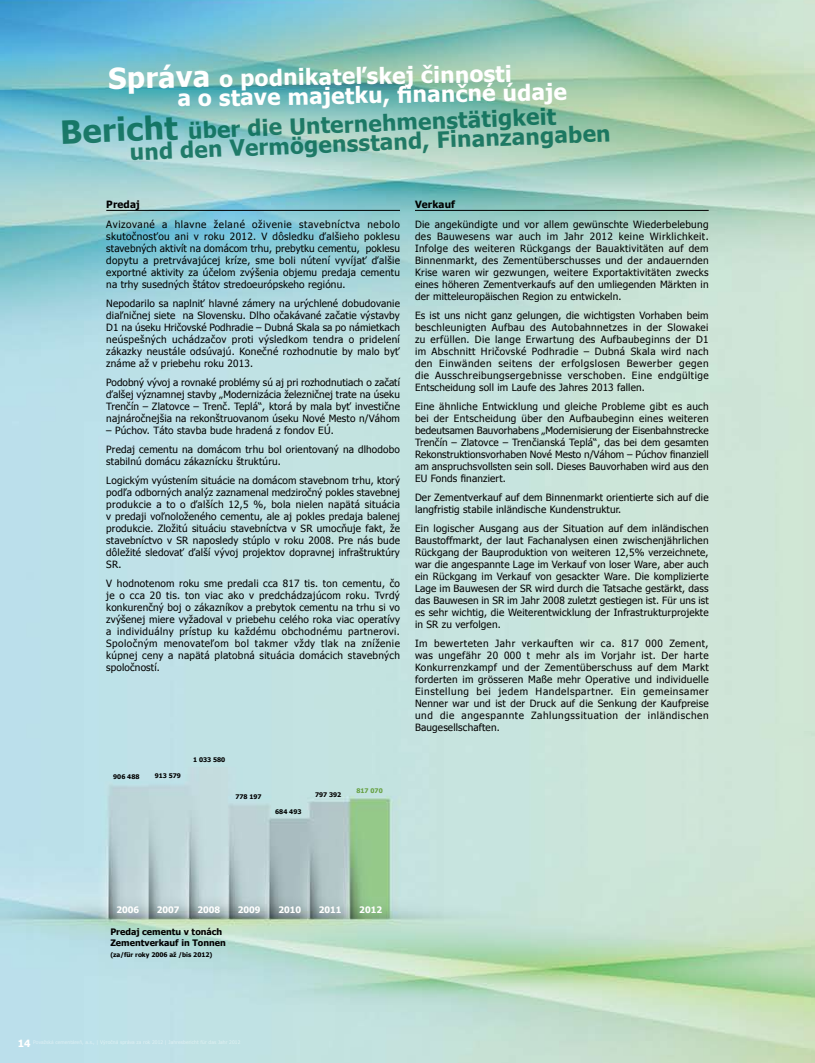
<style>
.page{position:relative;width:815px;height:1063px;background:#fff}
.page>*{position:absolute;margin:0;border:0;box-sizing:border-box;transform-origin:0 0}
.t1{font:700 22.38px/19.1px "Tahoma";color:#fff}
.t2{font:700 22.25px/19.1px "Tahoma";color:#006650}
.t3{font:10px/12px "Tahoma";letter-spacing:.015em;color:#000;text-align:justify}
.t4{font:700 10px "Tahoma";letter-spacing:.015em;color:#000}
.t5{font:700 8.88px/10.6px "Tahoma";color:#000}
.t6{font:700 8.88px "Tahoma";color:#fff}
.t7{font:700 6.38px "Tahoma";color:#000}
.t8{font:700 6.38px "Tahoma";color:#66a041}
.s1{font-size:28.62px}
.s2{font-size:31.88px}
</style>
<div class="page">
<img style="left:0;top:0;width:815px;height:1063px">
<hr style="left:106px;top:210px;width:294px;height:1px;background:#000">
<hr style="left:415px;top:210px;width:294px;height:1px;background:#000">
<h1 class="t1" style="left:177px;top:68px;width:391px;text-indent:-69px;rotate:-1deg"><span class="s1">Správa</span> o podnikateľskej činnosti<br>a o stave majetku, fi nančné údaje</h1>
<h2 class="t2" style="left:129px;top:121px;width:483px;text-indent:-69px;rotate:-2deg"><span class="s2">Bericht</span> über die Unternehmenstätigkeit<br>und den Vermögensstand, Finanzangaben</h2>
<p class="t4" style="left:106px;top:198px;width:35px">Predaj</p>
<p class="t3" style="left:106px;top:217px;width:295px">Avizované a hlavne želané oživenie stavebníctva nebolo skutočnosťou ani v roku 2012. V dôsledku ďalšieho poklesu stavebných aktivít na domácom trhu, prebytku cementu, poklesu dopytu a pretrvávajúcej kríze, sme boli nútení vyvíjať ďalšie exportné aktivity za účelom zvýšenia objemu predaja cementu na trhy susedných štátov stredoeurópskeho regiónu.</p>
<p class="t3" style="left:106px;top:296px;width:295px">Nepodarilo sa naplniť hlavné zámery na urýchlené dobudovanie diaľničnej siete na Slovensku. Dlho očakávané začatie výstavby D1 na úseku Hričovské Podhradie – Dubná Skala sa po námietkach neúspešných uchádzačov proti výsledkom tendra o pridelení zákazky neustále odsúvajú. Konečné rozhodnutie by malo byť známe až v priebehu roku 2013.</p>
<p class="t3" style="left:106px;top:376px;width:295px">Podobný vývoj a rovnaké problémy sú aj pri rozhodnutiach o začatí ďalšej významnej stavby „Modernizácia železničnej trate na úseku Trenčín – Zlatovce – Trenč. Teplá“, ktorá by mala byť investične najnáročnejšia na rekonštruovanom úseku Nové Mesto n/Váhom</p>
<p class="t3" style="left:106px;top:420px;width:295px;line-height:19.1px">– Púchov. Táto stavba bude hradená z fondov EÚ.<br>Predaj cementu na domácom trhu bol orientovaný na dlhodobo</p>
<p class="t3" style="left:106px;top:451px;width:295px;line-height:19.1px">stabilnú domácu zákaznícku štruktúru.<br>Logickým vyústením situácie na domácom stavebnom trhu, ktorý</p>
<p class="t3" style="left:106px;top:486px;width:295px">podľa odborných analýz zaznamenal medziročný pokles stavebnej produkcie a to o ďalších 12,5 %, bola nielen napätá situácia v predaji voľnoloženého cementu, ale aj pokles predaja balenej produkcie. Zložitú situáciu stavebníctva v SR umocňuje fakt, že stavebníctvo v SR naposledy stúplo v roku 2008. Pre nás bude dôležité sledovať ďalší vývoj projektov dopravnej infraštruktúry SR.</p>
<p class="t3" style="left:106px;top:577px;width:295px">V hodnotenom roku sme predali cca 817 tis. ton cementu, čo je o cca 20 tis. ton viac ako v predchádzajúcom roku. Tvrdý konkurenčný boj o zákazníkov a prebytok cementu na trhu si vo zvýšenej miere vyžadoval v priebehu celého roka viac operatívy a individuálny prístup ku každému obchodnému partnerovi.<br>Spoločným menovateľom bol takmer vždy tlak na zníženie kúpnej ceny a napätá platobná situácia domácich stavebných spoločností.</p>
<p class="t7" style="left:113px;top:772px;width:28px">906 488</p>
<p class="t7" style="left:155px;top:771px;width:28px">913 579</p>
<p class="t7" style="left:193px;top:755px;width:34px">1 033 580</p>
<p class="t7" style="left:235px;top:792px;width:28px">778 197</p>
<p class="t7" style="left:315px;top:790px;width:28px">797 392</p>
<p class="t7" style="left:275px;top:807px;width:28px">684 493</p>
<p class="t8" style="left:357px;top:787px;width:28px">817 070</p>
<p class="t4" style="left:415px;top:198px;width:42px">Verkauf</p>
<p class="t3" style="left:415px;top:217px;width:295px">Die angekündigte und vor allem gewünschte Wiederbelebung des Bauwesens war auch im Jahr 2012 keine Wirklichkeit.<br>Infolge des weiteren Rückgangs der Bauaktivitäten auf dem Binnenmarkt, des Zementüberschusses und der andauernden Krise waren wir gezwungen, weitere Exportaktivitäten zwecks eines höheren Zementverkaufs auf den umliegenden Märkten in der mitteleuropäischen Region zu entwickeln.</p>
<p class="t3" style="left:415px;top:308px;width:295px">Es ist uns nicht ganz gelungen, die wichtigsten Vorhaben beim beschleunigten Aufbau des Autobahnnetzes in der Slowakei zu erfüllen. Die lange Erwartung des Aufbaubeginns der D1 im Abschnitt Hričovské Podhradie – Dubná Skala wird nach den Einwänden seitens der erfolgslosen Bewerber gegen die Ausschreibungsergebnisse verschoben. Eine endgültige Entscheidung soll im Laufe des Jahres 2013 fallen.</p>
<p class="t3" style="left:415px;top:400px;width:295px">Eine ähnliche Entwicklung und gleiche Probleme gibt es auch bei der Entscheidung über den Aufbaubeginn eines weiteren bedeutsamen Bauvorhabens „Modernisierung der Eisenbahnstrecke Trenčín – Zlatovce – Trenčianská Teplá“, das bei dem gesamten Rekonstruktionsvorhaben Nové Mesto n/Váhom – Púchov finanziell am anspruchsvollsten sein soll. Dieses Bauvorhaben wird aus den EU Fonds finanziert.</p>
<p class="t3" style="left:415px;top:491px;width:295px">Der Zementverkauf auf dem Binnenmarkt orientierte sich auf die langfristig stabile inländische Kundenstruktur.</p>
<p class="t3" style="left:415px;top:522px;width:295px">Ein logischer Ausgang aus der Situation auf dem inländischen Baustoffmarkt, der laut Fachanalysen einen zwischenjährlichen Rückgang der Bauproduktion von weiteren 12,5% verzeichnete, war die angespannte Lage im Verkauf von loser Ware, aber auch ein Rückgang im Verkauf von gesackter Ware. Die komplizierte Lage im Bauwesen der SR wird durch die Tatsache gestärkt, dass das Bauwesen in SR im Jahr 2008 zuletzt gestiegen ist. Für uns ist es sehr wichtig, die Weiterentwicklung der Infrastrukturprojekte in SR zu verfolgen.</p>
<p class="t3" style="left:415px;top:637px;width:295px">Im bewerteten Jahr verkauften wir ca. 817 000 Zement, was ungefähr 20 000 t mehr als im Vorjahr ist. Der harte Konkurrenzkampf und der Zementüberschuss auf dem Markt forderten im grösseren Maße mehr Operative und individuelle Einstellung bei jedem Handelspartner. Ein gemeinsamer Nenner war und ist der Druck auf die Senkung der Kaufpreise und die angespannte Zahlungssituation der inländischen Baugesellschaften.</p>
<p class="t6" style="left:116px;top:904px;width:24px">2006</p>
<p class="t6" style="left:157px;top:904px;width:24px">2007</p>
<p class="t6" style="left:197px;top:904px;width:24px">2008</p>
<p class="t6" style="left:238px;top:904px;width:24px">2009</p>
<p class="t6" style="left:278px;top:904px;width:24px">2010</p>
<p class="t6" style="left:319px;top:904px;width:24px">2011</p>
<p class="t6" style="left:359px;top:904px;width:24px">2012</p>
<p class="t5" style="left:110px;top:926px;width:117px">Predaj cementu v tonách<br>Zementverkauf in Tonnen</p>
<p class="t7" style="left:110px;top:950px;width:104px">(za/für roky 2006 až /bis 2012)</p>
</div>
